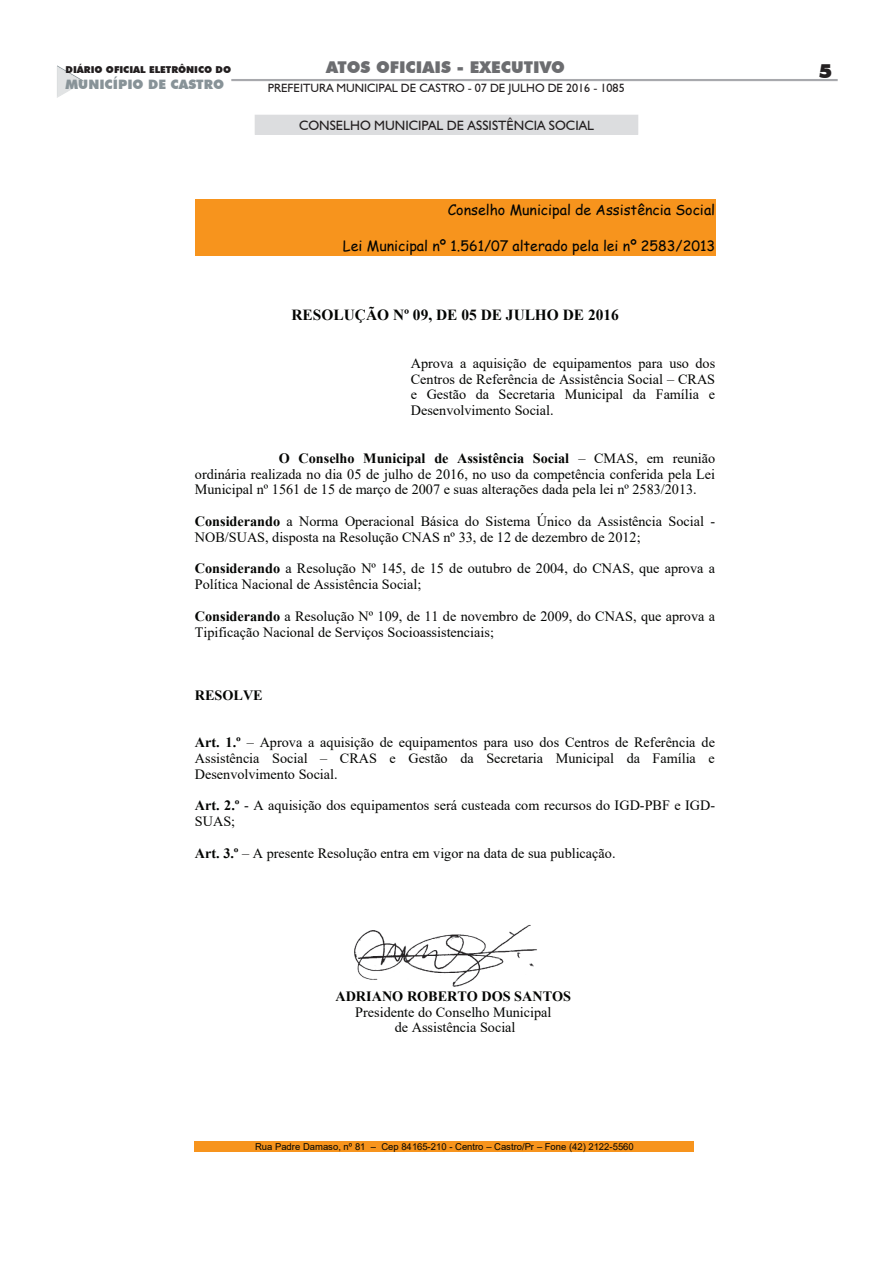
<style>
.page{position:relative;width:893px;height:1263px;background:#fff}
.page>*{position:absolute;margin:0;border:0;box-sizing:border-box;transform-origin:0 0}
.t1{font:900 19.5px "Futura BT";color:#231f20}
.t2{font:900 16.2px "Futura BT";color:#6c6d70}
.t3{font:700 15.45px "Times New Roman";color:#040503}
.t4{font:14.25px/15.8px "Times New Roman";color:#040503}
.t5{font:14.25px "Comic Sans MS";color:#040503}
.t6{font:700 14.25px "Times New Roman";color:#040503}
.t7{font:13.5px "Humanist 521 BT";color:#231f20}
.t8{font:900 13.05px "Futura BT";color:#889398}
.t9{font:12px "Humanist 521 BT";color:#231f20}
.t10{font:900 9.6px "Futura BT";color:#231f20}
.t11{font:9.45px "Arial";letter-spacing:-.005em;color:#040503}
.s1{font-weight:700}
</style>
<div class="page">
<hr style="left:231px;top:79px;width:607px;height:2px;background:#a8a9ad">
<svg style="left:57px;top:65px;width:27px;height:33px"></svg>
<div style="left:255px;top:115px;width:383px;height:19px;background:#dcdddf"></div>
<div style="left:255px;top:115px;width:383px;height:20px;border:1px solid #dcdddf"></div>
<div style="left:195px;top:199px;width:520px;height:20px;background:#f7941d"></div>
<div style="left:195px;top:219px;width:520px;height:36px;background:#f7941d"></div>
<div style="left:195px;top:1141px;width:499px;height:11px;background:#f7941d"></div>
<img style="left:354px;top:924px;width:183px;height:63px">
<p class="t10" style="left:66px;top:64px;width:159px">DIÁRIO OFICIAL ELETRÔNICO DO</p>
<p class="t8" style="left:66px;top:76px;width:32px">MUNIC</p>
<p class="t8" style="left:113px;top:76px;width:94px">ÍPIO DE CASTRO</p>
<p class="t2" style="left:326px;top:58px;width:240px">ATOS OFICIAIS - EXECUTIVO</p>
<p class="t9" style="left:268px;top:80px;width:358px">PREFEITURA MUNICIPAL DE CASTRO - 07 DE JULHO DE 2016 - 1085</p>
<p class="t7" style="left:299px;top:117px;width:10px">CONSELHO</p>
<p class="t7" style="left:374px;top:117px;width:19px">MUNICI</p>
<p class="t7" style="left:422px;top:117px;width:54px">PALDE ASSIST</p>
<p class="t7" style="left:506px;top:117px;width:17px">ÊNCIA</p>
<p class="t7" style="left:549px;top:117px;width:9px">SOCIAL</p>
<p class="t5" style="left:448px;top:203px;width:269px">Conselho Municipal de Assistência Social</p>
<p class="t5" style="left:343px;top:239px;width:374px">Lei Municipal nº 1.561/07 alterado pela lei nº 2583/2013</p>
<p class="t3" style="left:291px;top:307px;width:329px">RESOLUÇÃO Nº 09, DE 05 DE JULHO DE 2016</p>
<p class="t4" style="left:411px;top:355px;width:306px;text-align:justify">Aprova a aquisição de equipamentos para uso dos Centros de Referência de Assistência Social – CRAS e Gestão da Secretaria Municipal da Família e Desenvolvimento Social.</p>
<p class="t4" style="left:195px;top:450px;width:522px;text-align:justify;text-indent:84px"><span class="s1">O Conselho Municipal de Assistência Social</span> – CMAS, em reunião ordinária realizada no dia 05 de julho de 2016, no uso da competência conferida pela Lei Municipal nº 1561 de 15 de março de 2007 e suas alterações dada pela lei nº 2583/2013.</p>
<p class="t4" style="left:195px;top:513px;width:522px"><span class="s1">Considerando</span> a Norma Operacional Básica do Sistema Único da Assistência Social -<br>NOB/SUAS, disposta na Resolução CNAS nº 33, de 12 de dezembro de 2012;</p>
<p class="t4" style="left:195px;top:561px;width:522px"><span class="s1">Considerando</span> a Resolução Nº 145, de 15 de outubro de 2004, do CNAS, que aprova a<br>Política Nacional de Assistência Social;</p>
<p class="t4" style="left:195px;top:608px;width:522px"><span class="s1">Considerando</span> a Resolução Nº 109, de 11 de novembro de 2009, do CNAS, que aprova a<br>Tipificação Nacional de Serviços Socioassistenciais;</p>
<p class="t6" style="left:195px;top:688px;width:69px">RESOLVE</p>
<p class="t4" style="left:195px;top:735px;width:522px;text-align:justify"><span class="s1">Art. 1.º</span> – Aprova a aquisição de equipamentos para uso dos Centros de Referência de Assistência Social – CRAS e Gestão da Secretaria Municipal da Família e Desenvolvimento Social.</p>
<p class="t4" style="left:195px;top:798px;width:522px"><span class="s1">Art. 2.º</span> - A aquisição dos equipamentos será custeada com recursos do IGD-PBF e IGD-<br>SUAS;</p>
<p class="t4" style="left:195px;top:845px;width:422px"><span class="s1">Art. 3.º</span> – A presente Resolução entra em vigor na data de sua publicação.</p>
<p class="t6" style="left:335px;top:989px;width:237px">ADRIANO ROBERTO DOS SANTOS</p>
<p class="t4" style="left:355px;top:1004px;width:198px;text-align:center">Presidente do Conselho Municipal de Assistência Social</p>
<p class="t11" style="left:255px;top:1143px;width:380px">Rua Padre Damaso, nº 81 – Cep 84165-210 - Centro – Castro/Pr – Fone (42) 2122-5560</p>
<h1 class="t1" style="left:819px;top:59px;width:15px">5</h1>
</div>
